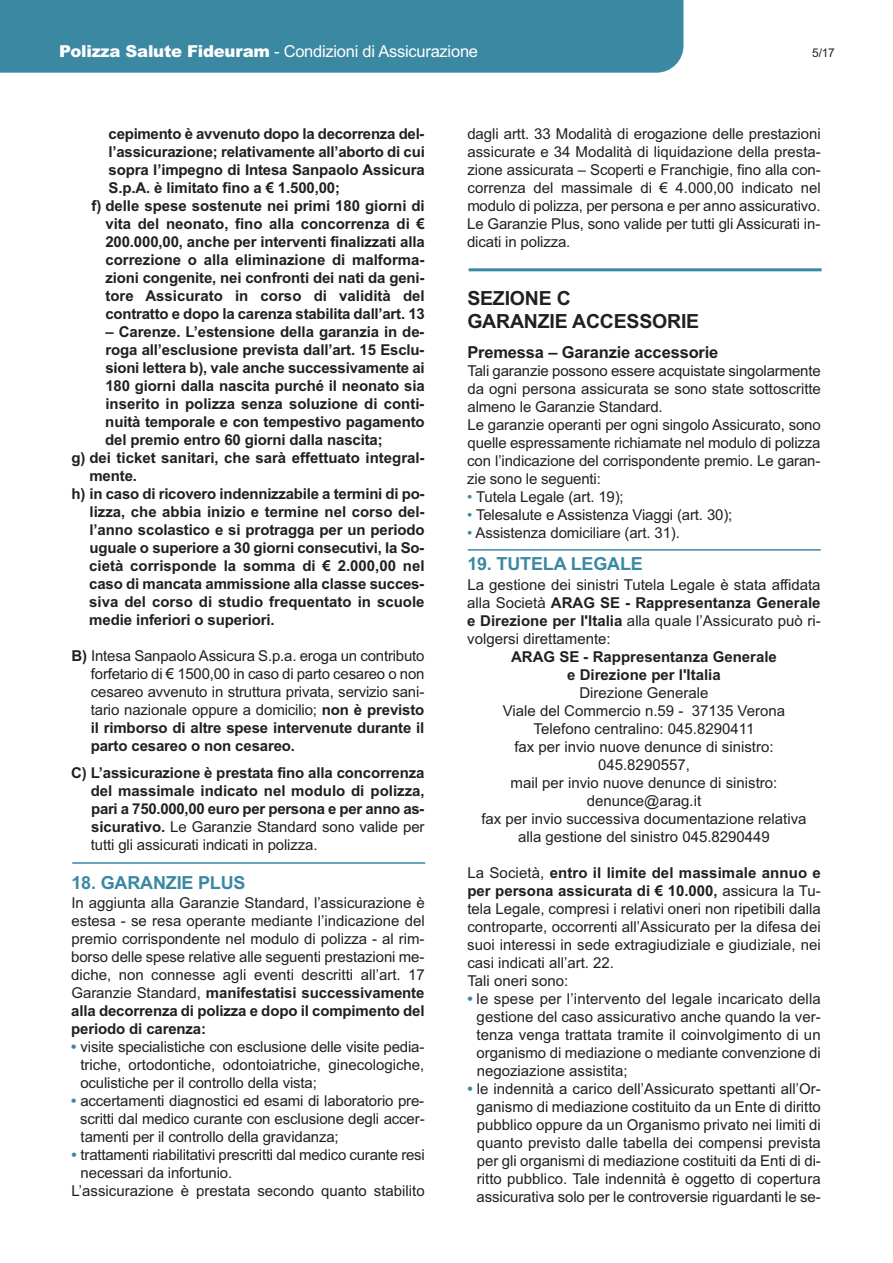
<style>
.page{position:relative;width:893px;height:1263px;background:#fff}
.page>*{position:absolute;margin:0;border:0;box-sizing:border-box;transform-origin:0 0}
.t1{font:700 19.5px/23.4px "Arial";letter-spacing:-.01em;color:#231f20}
.t2{font:700 18px "Arial";letter-spacing:-.01em;color:#3a88a1}
.t3{font:16.5px "Arial";letter-spacing:-.015em;color:#fff}
.t4{font:700 16.5px "Arial";letter-spacing:-.01em;color:#231f20}
.t5{font:15px/18px "Arial";letter-spacing:-.005em;color:#231f20;text-align:justify}
.t6{font:700 15px/18px "Arial";letter-spacing:-.01em;color:#231f20;text-align:justify}
.t7{font:12px "Arial";color:#231f20}
.s1{font-weight:900}
.s2{font-weight:700}
.s3{font-weight:400}
.s4{font-weight:700;color:#3a88a1}
.s5{color:#3a88a1}
</style>
<div class="page">
<div style="left:0;top:0;width:683px;height:73px;background:#3a88a1"></div>
<hr style="left:72px;top:862px;width:353px;height:2px;background:#3a88a1">
<hr style="left:468px;top:549px;width:353px;height:2px;background:#3a88a1">
<hr style="left:469px;top:268px;width:353px;height:3px;background:#3a88a1">
<p class="t3" style="left:59px;top:42px;width:420px"><span class="s1">Polizza Salute Fideuram</span> - Condizioni di Assicurazione</p>
<p class="t7" style="left:812px;top:46px;width:24px">5/17</p>
<p class="t6" style="left:109px;top:125px;width:317px">cepimento è avvenuto dopo la decorrenza del-</p>
<p class="t6" style="left:109px;top:143px;width:318px">l’assicurazione; relativamente all’aborto di cui</p>
<p class="t6" style="left:109px;top:161px;width:318px">sopra l’impegno di Intesa Sanpaolo Assicura</p>
<p class="t6" style="left:109px;top:179px;width:233px">S.p.A. è limitato fino a € 1.500,00;</p>
<p class="t6" style="left:92px;top:197px;width:335px">f) delle spese sostenute nei primi 180 giorni di</p>
<p class="t6" style="left:105px;top:215px;width:321px">vita del neonato, fino alla concorrenza di €</p>
<p class="t6" style="left:105px;top:233px;width:321px">200.000,00, anche per interventi finalizzati alla</p>
<p class="t6" style="left:105px;top:251px;width:321px">correzione o alla eliminazione di malforma-</p>
<p class="t6" style="left:105px;top:269px;width:321px">zioni congenite, nei confronti dei nati da geni-</p>
<p class="t6" style="left:105px;top:287px;width:321px">tore Assicurato in corso di validità del</p>
<p class="t6" style="left:105px;top:305px;width:321px">contratto e dopo la carenza stabilita dall’art. 13</p>
<p class="t6" style="left:105px;top:323px;width:321px">– Carenze. L’estensione della garanzia in de-</p>
<p class="t6" style="left:105px;top:341px;width:321px">roga all’esclusione prevista dall’art. 15 Esclu-</p>
<p class="t6" style="left:105px;top:359px;width:321px">sioni lettera b), vale anche successivamente ai</p>
<p class="t6" style="left:105px;top:377px;width:321px">180 giorni dalla nascita purché il neonato sia</p>
<p class="t6" style="left:105px;top:395px;width:321px">inserito in polizza senza soluzione di conti-</p>
<p class="t6" style="left:105px;top:413px;width:321px">nuità temporale e con tempestivo pagamento</p>
<p class="t6" style="left:105px;top:431px;width:279px">del premio entro 60 giorni dalla nascita;</p>
<p class="t6" style="left:71px;top:449px;width:355px">g) dei ticket sanitari, che sarà effettuato integral-</p>
<p class="t6" style="left:89px;top:467px;width:49px">mente.</p>
<p class="t6" style="left:71px;top:485px;width:355px">h) in caso di ricovero indennizzabile a termini di po-</p>
<p class="t6" style="left:90px;top:503px;width:337px">lizza, che abbia inizio e termine nel corso del-</p>
<p class="t6" style="left:90px;top:521px;width:337px">l’anno scolastico e si protragga per un periodo</p>
<p class="t6" style="left:89px;top:539px;width:337px">uguale o superiore a 30 giorni consecutivi, la So-</p>
<p class="t6" style="left:89px;top:557px;width:337px">cietà corrisponde la somma di € 2.000,00 nel</p>
<p class="t6" style="left:89px;top:575px;width:337px">caso di mancata ammissione alla classe succes-</p>
<p class="t6" style="left:89px;top:593px;width:337px">siva del corso di studio frequentato in scuole</p>
<p class="t6" style="left:89px;top:611px;width:187px">medie inferiori o superiori.</p>
<p class="t5" style="left:91px;top:647px;width:335px;text-indent:-19px"><span class="s2">B)</span> Intesa Sanpaolo Assicura S.p.a. eroga un contributo forfetario di € 1500,00 in caso di parto cesareo o non cesareo avvenuto in struttura privata, servizio sani&shy;tario nazionale oppure a domicilio; <span class="s2">non è previsto il rimborso di altre spese intervenute durante il parto cesareo o non cesareo.</span></p>
<p class="t6" style="left:91px;top:764px;width:336px;text-indent:-20px">C) L’assicurazione è prestata fino alla concorrenza del massimale indicato nel modulo di polizza, pari a 750.000,00 euro per persona e per anno as&shy;sicurativo. <span class="s3">Le Garanzie Standard sono valide per tutti gli assicurati indicati in polizza.</span></p>
<p class="t2" style="left:71px;top:872px;width:176px">18. GARANZIE PLUS</p>
<p class="t5" style="left:71px;top:894px;width:355px">In aggiunta alla Garanzie Standard, l’assicurazione è estesa - se resa operante mediante l’indicazione del premio corrispondente nel modulo di polizza - al rim&shy;borso delle spese relative alle seguenti prestazioni me&shy;diche, non connesse agli eventi descritti all’art. 17<br>Garanzie Standard, <span class="s2">manifestatisi successivamente alla decorrenza di polizza e dopo il compimento del periodo di carenza:</span></p>
<p class="t5" style="left:80px;top:1038px;width:346px;text-indent:-9px"><span class="s4">•</span> visite specialistiche con esclusione delle visite pedia&shy;triche, ortodontiche, odontoiatriche, ginecologiche, oculistiche per il controllo della vista;</p>
<p class="t5" style="left:80px;top:1092px;width:346px;text-indent:-9px"><span class="s4">•</span> accertamenti diagnostici ed esami di laboratorio pre&shy;scritti dal medico curante con esclusione degli accer&shy;tamenti per il controllo della gravidanza;</p>
<p class="t5" style="left:71px;top:1146px;width:355px"><span class="s4">•</span> trattamenti riabilitativi prescritti dal medico curante resi</p>
<p class="t5" style="left:81px;top:1164px;width:153px">necessari da infortunio.</p>
<p class="t5" style="left:71px;top:1182px;width:355px">L’assicurazione è prestata secondo quanto stabilito</p>
<p class="t5" style="left:467px;top:125px;width:355px">dagli artt. 33 Modalità di erogazione delle prestazioni assicurate e 34 Modalità di liquidazione della presta&shy;zione assicurata – Scoperti e Franchigie, fino alla con&shy;correnza del massimale di € 4.000,00 indicato nel modulo di polizza, per persona e per anno assicurativo.<br>Le Garanzie Plus, sono valide per tutti gli Assicurati in&shy;dicati in polizza.</p>
<h1 class="t1" style="left:467px;top:286px;width:233px">SEZIONE C<br>GARANZIE ACCESSORIE</h1>
<p class="t4" style="left:467px;top:342px;width:253px">Premessa – Garanzie accessorie</p>
<p class="t5" style="left:467px;top:362px;width:355px;text-align:left">Tali garanzie possono essere acquistate singolarmente da ogni persona assicurata se sono state sottoscritte almeno le Garanzie Standard.<br>Le garanzie operanti per ogni singolo Assicurato, sono quelle espressamente richiamate nel modulo di polizza con l’indicazione del corrispondente premio. Le garan&shy;zie sono le seguenti:</p>
<p class="t5" style="left:467px;top:488px;width:158px"><span class="s5">•</span> Tutela Legale (art. 19);</p>
<p class="t5" style="left:467px;top:506px;width:267px"><span class="s5">•</span> Telesalute e Assistenza Viaggi (art. 30);</p>
<p class="t5" style="left:467px;top:524px;width:214px"><span class="s5">•</span> Assistenza domiciliare (art. 31).</p>
<p class="t2" style="left:467px;top:554px;width:177px">19. TUTELA LEGALE</p>
<p class="t5" style="left:467px;top:576px;width:355px">La gestione dei sinistri Tutela Legale è stata affidata alla Società <span class="s2">ARAG SE - Rappresentanza Generale e Direzione per l'Italia</span> alla quale l’Assicurato può ri&shy;volgersi direttamente:</p>
<p class="t6" style="left:511px;top:648px;width:267px;text-align:center">ARAG SE - Rappresentanza Generale e Direzione per l'Italia</p>
<p class="t5" style="left:481px;top:684px;width:327px;text-align:center">Direzione Generale<br>Viale del Commercio n.59 - 37135 Verona Telefono centralino: 045.8290411<br>fax per invio nuove denunce di sinistro:<br>045.8290557,<br>mail per invio nuove denunce di sinistro: denunce@arag.it<br>fax per invio successiva documentazione relativa alla gestione del sinistro 045.8290449</p>
<p class="t5" style="left:467px;top:864px;width:355px;text-align:left">La Società, <span class="s2">entro il limite del massimale annuo e per persona assicurata di € 10.000,</span> assicura la Tu&shy;tela Legale, compresi i relativi oneri non ripetibili dalla controparte, occorrenti all’Assicurato per la difesa dei suoi interessi in sede extragiudiziale e giudiziale, nei casi indicati all’art. 22.<br>Tali oneri sono:</p>
<p class="t5" style="left:476px;top:990px;width:346px;text-indent:-9px"><span class="s4">•</span> le spese per l’intervento del legale incaricato della gestione del caso assicurativo anche quando la ver&shy;tenza venga trattata tramite il coinvolgimento di un organismo di mediazione o mediante convenzione di negoziazione assistita;</p>
<p class="t5" style="left:477px;top:1080px;width:346px;text-indent:-9px"><span class="s4">•</span> le indennità a carico dell’Assicurato spettanti all’Or&shy;ganismo di mediazione costituito da un Ente di diritto pubblico oppure da un Organismo privato nei limiti di quanto previsto dalle tabella dei compensi prevista per gli organismi di mediazione costituiti da Enti di di&shy;ritto pubblico. Tale indennità è oggetto di copertura assicurativa solo per le controversie riguardanti le se-</p>
</div>
